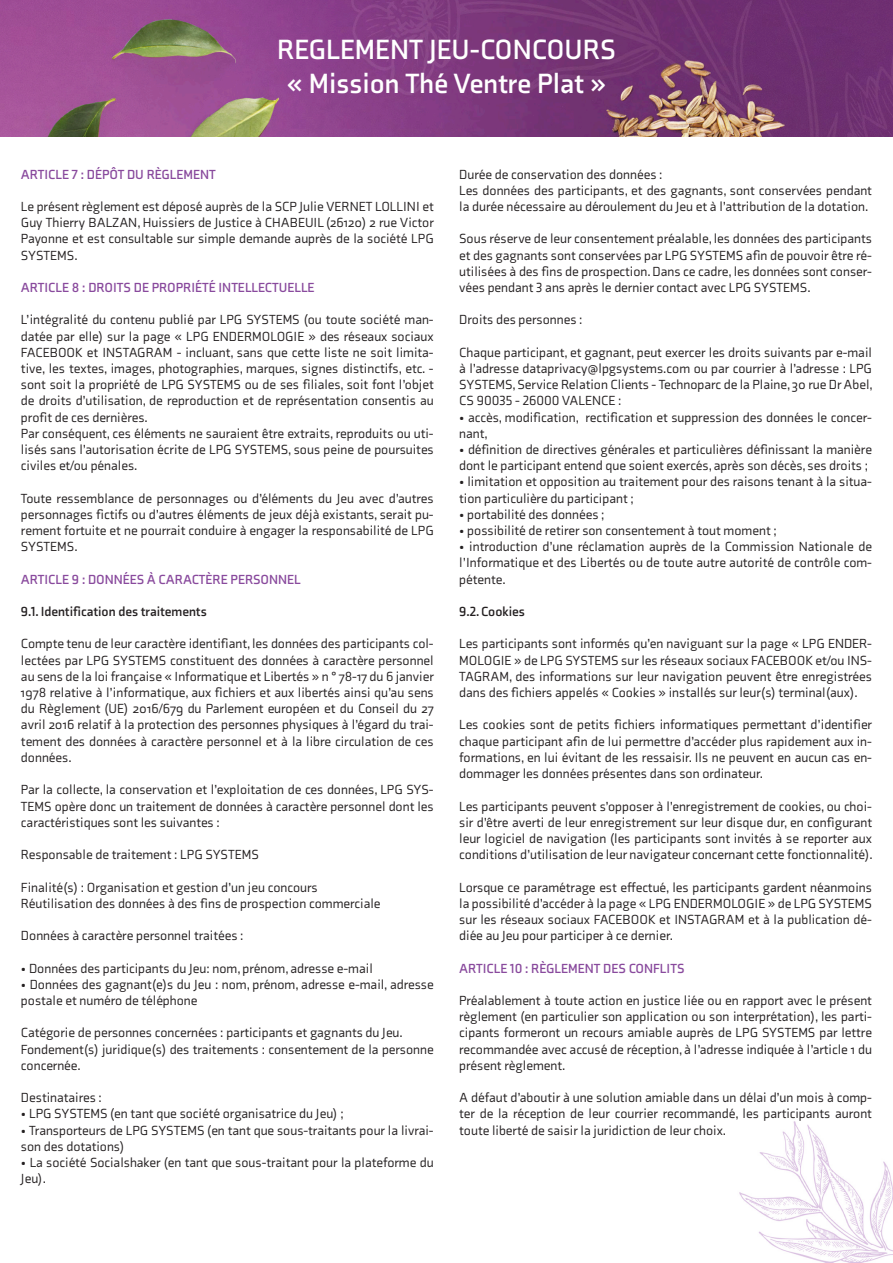
<style>
.page{position:relative;width:893px;height:1263px;background:#fff}
.page>*{position:absolute;margin:0;border:0;box-sizing:border-box;transform-origin:0 0}
.t1{font:700 28.5px "Axia";color:#fff}
.t2{font:13.5px/16.2px "Axia";color:#231f20;text-align:justify}
.t3{font:700 13.5px "Axia";color:#894a9d}
.t4{font:700 13.5px "Axia";color:#231f20}
</style>
<div class="page">
<img style="left:739px;top:1121px;width:154px;height:142px">
<img style="left:0;top:0;width:893px;height:137px">
<p class="t1" style="left:277px;top:32px;width:340px">REGLEMENT JEU-CONCOURS</p>
<p class="t1" style="left:287px;top:66px;width:321px">« Mission Thé Ventre Plat »</p>
<p class="t3" style="left:21px;top:166px;width:196px">ARTICLE 7 : DÉPÔT DU RÈGLEMENT</p>
<p class="t2" style="left:21px;top:198px;width:414px">Le présent règlement est déposé auprès de la SCP Julie VERNET LOLLINI et Guy Thierry BALZAN, Huissiers de Justice à CHABEUIL (26120) 2 rue Victor Payonne et est consultable sur simple demande auprès de la société LPG SYSTEMS.</p>
<p class="t3" style="left:21px;top:279px;width:295px">ARTICLE 8 : DROITS DE PROPRIÉTÉ INTELLECTUELLE</p>
<p class="t2" style="left:21px;top:312px;width:414px">L’intégralité du contenu publié par LPG SYSTEMS (ou toute société man&shy;datée par elle) sur la page « LPG ENDERMOLOGIE » des réseaux sociaux FACEBOOK et INSTAGRAM - incluant, sans que cette liste ne soit limita&shy;tive, les textes, images, photographies, marques, signes distinctifs, etc. - sont soit la propriété de LPG SYSTEMS ou de ses filiales, soit font l’objet de droits d’utilisation, de reproduction et de représentation consentis au profit de ces dernières.</p>
<p class="t2" style="left:21px;top:425px;width:414px">Par conséquent, ces éléments ne sauraient être extraits, reproduits ou uti&shy;lisés sans l’autorisation écrite de LPG SYSTEMS, sous peine de poursuites civiles et/ou pénales.</p>
<p class="t2" style="left:21px;top:490px;width:414px">Toute ressemblance de personnages ou d’éléments du Jeu avec d’autres personnages fictifs ou d’autres éléments de jeux déjà existants, serait pu&shy;rement fortuite et ne pourrait conduire à engager la responsabilité de LPG SYSTEMS.</p>
<p class="t3" style="left:21px;top:571px;width:281px">ARTICLE 9 : DONNÉES À CARACTÈRE PERSONNEL</p>
<p class="t4" style="left:21px;top:603px;width:187px">9.1. Identification des traitements</p>
<p class="t2" style="left:21px;top:636px;width:414px">Compte tenu de leur caractère identifiant, les données des participants col&shy;lectées par LPG SYSTEMS constituent des données à caractère personnel au sens de la loi française « Informatique et Libertés » n ° 78-17 du 6 janvier 1978 relative à l’informatique, aux fichiers et aux libertés ainsi qu’au sens du Règlement (UE) 2016/679 du Parlement européen et du Conseil du 27 avril 2016 relatif à la protection des personnes physiques à l’égard du trai&shy;tement des données à caractère personnel et à la libre circulation de ces données.</p>
<p class="t2" style="left:21px;top:781px;width:414px">Par la collecte, la conservation et l’exploitation de ces données, LPG SYS-TEMS opère donc un traitement de données à caractère personnel dont les caractéristiques sont les suivantes :</p>
<p class="t2" style="left:21px;top:846px;width:239px">Responsable de traitement : LPG SYSTEMS</p>
<p class="t2" style="left:21px;top:879px;width:298px">Finalité(s) : Organisation et gestion d’un jeu concours</p>
<p class="t2" style="left:21px;top:895px;width:361px">Réutilisation des données à des fins de prospection commerciale</p>
<p class="t2" style="left:21px;top:927px;width:224px">Données à caractère personnel traitées :</p>
<p class="t2" style="left:21px;top:960px;width:353px">• Données des participants du Jeu: nom, prénom, adresse e-mail</p>
<p class="t2" style="left:21px;top:976px;width:414px">• Données des gagnant(e)s du Jeu : nom, prénom, adresse e-mail, adresse postale et numéro de téléphone</p>
<p class="t2" style="left:21px;top:1024px;width:383px">Catégorie de personnes concernées : participants et gagnants du Jeu.</p>
<p class="t2" style="left:21px;top:1041px;width:414px">Fondement(s) juridique(s) des traitements : consentement de la personne concernée.</p>
<p class="t2" style="left:21px;top:1089px;width:82px">Destinataires :</p>
<p class="t2" style="left:21px;top:1105px;width:324px">• LPG SYSTEMS (en tant que société organisatrice du Jeu) ;</p>
<p class="t2" style="left:21px;top:1122px;width:414px">• Transporteurs de LPG SYSTEMS (en tant que sous-traitants pour la livrai&shy;son des dotations)</p>
<p class="t2" style="left:21px;top:1154px;width:414px">• La société Socialshaker (en tant que sous-traitant pour la plateforme du<br>Jeu).</p>
<p class="t2" style="left:459px;top:166px;width:205px">Durée de conservation des données :</p>
<p class="t2" style="left:459px;top:182px;width:414px">Les données des participants, et des gagnants, sont conservées pendant la durée nécessaire au déroulement du Jeu et à l’attribution de la dotation.</p>
<p class="t2" style="left:459px;top:231px;width:414px">Sous réserve de leur consentement préalable, les données des participants</p>
<p class="t2" style="left:459px;top:247px;width:414px">et des gagnants sont conservées par LPG SYSTEMS afin de pouvoir être ré&shy;utilisées à des fins de prospection. Dans ce cadre, les données sont conser&shy;vées pendant 3 ans après le dernier contact avec LPG SYSTEMS.</p>
<p class="t2" style="left:459px;top:312px;width:125px">Droits des personnes :</p>
<p class="t2" style="left:459px;top:344px;width:415px">Chaque participant, et gagnant, peut exercer les droits suivants par e-mail à l’adresse dataprivacy@lpgsystems.com ou par courrier à l’adresse : LPG SYSTEMS, Service Relation Clients - Technoparc de la Plaine, 30 rue Dr Abel, CS 90035 - 26000 VALENCE :</p>
<p class="t2" style="left:459px;top:409px;width:414px">• accès, modification, rectification et suppression des données le concer&shy;nant,</p>
<p class="t2" style="left:459px;top:441px;width:414px">• définition de directives générales et particulières définissant la manière dont le participant entend que soient exercés, après son décès, ses droits ;</p>
<p class="t2" style="left:459px;top:474px;width:414px">• limitation et opposition au traitement pour des raisons tenant à la situa&shy;tion particulière du participant ;</p>
<p class="t2" style="left:459px;top:506px;width:147px">• portabilité des données ;</p>
<p class="t2" style="left:459px;top:522px;width:319px">• possibilité de retirer son consentement à tout moment ;</p>
<p class="t2" style="left:459px;top:538px;width:414px">• introduction d’une réclamation auprès de la Commission Nationale de l’Informatique et des Libertés ou de toute autre autorité de contrôle com&shy;pétente.</p>
<p class="t4" style="left:459px;top:603px;width:67px">9.2. Cookies</p>
<p class="t2" style="left:459px;top:636px;width:414px">Les participants sont informés qu’en naviguant sur la page « LPG ENDER-MOLOGIE » de LPG SYSTEMS sur les réseaux sociaux FACEBOOK et/ou INS-TAGRAM, des informations sur leur navigation peuvent être enregistrées dans des fichiers appelés « Cookies » installés sur leur(s) terminal(aux).</p>
<p class="t2" style="left:459px;top:717px;width:414px">Les cookies sont de petits fichiers informatiques permettant d’identifier chaque participant afin de lui permettre d’accéder plus rapidement aux in&shy;formations, en lui évitant de les ressaisir. Ils ne peuvent en aucun cas en&shy;dommager les données présentes dans son ordinateur.</p>
<p class="t2" style="left:459px;top:798px;width:415px">Les participants peuvent s’opposer à l’enregistrement de cookies, ou choi&shy;sir d’être averti de leur enregistrement sur leur disque dur, en configurant leur logiciel de navigation (les participants sont invités à se reporter aux conditions d’utilisation de leur navigateur concernant cette fonctionnalité).</p>
<p class="t2" style="left:459px;top:879px;width:414px">Lorsque ce paramétrage est effectué, les participants gardent néanmoins la possibilité d’accéder à la page « LPG ENDERMOLOGIE » de LPG SYSTEMS sur les réseaux sociaux FACEBOOK et INSTAGRAM et à la publication dé&shy;diée au Jeu pour participer à ce dernier.</p>
<p class="t3" style="left:459px;top:960px;width:227px">ARTICLE 10 : RÈGLEMENT DES CONFLITS</p>
<p class="t2" style="left:459px;top:992px;width:414px">Préalablement à toute action en justice liée ou en rapport avec le présent règlement (en particulier son application ou son interprétation), les parti&shy;cipants formeront un recours amiable auprès de LPG SYSTEMS par lettre recommandée avec accusé de réception, à l’adresse indiquée à l’article 1 du présent règlement.</p>
<p class="t2" style="left:459px;top:1089px;width:414px">A défaut d’aboutir à une solution amiable dans un délai d’un mois à comp&shy;ter de la réception de leur courrier recommandé, les participants auront toute liberté de saisir la juridiction de leur choix.</p>
</div>
